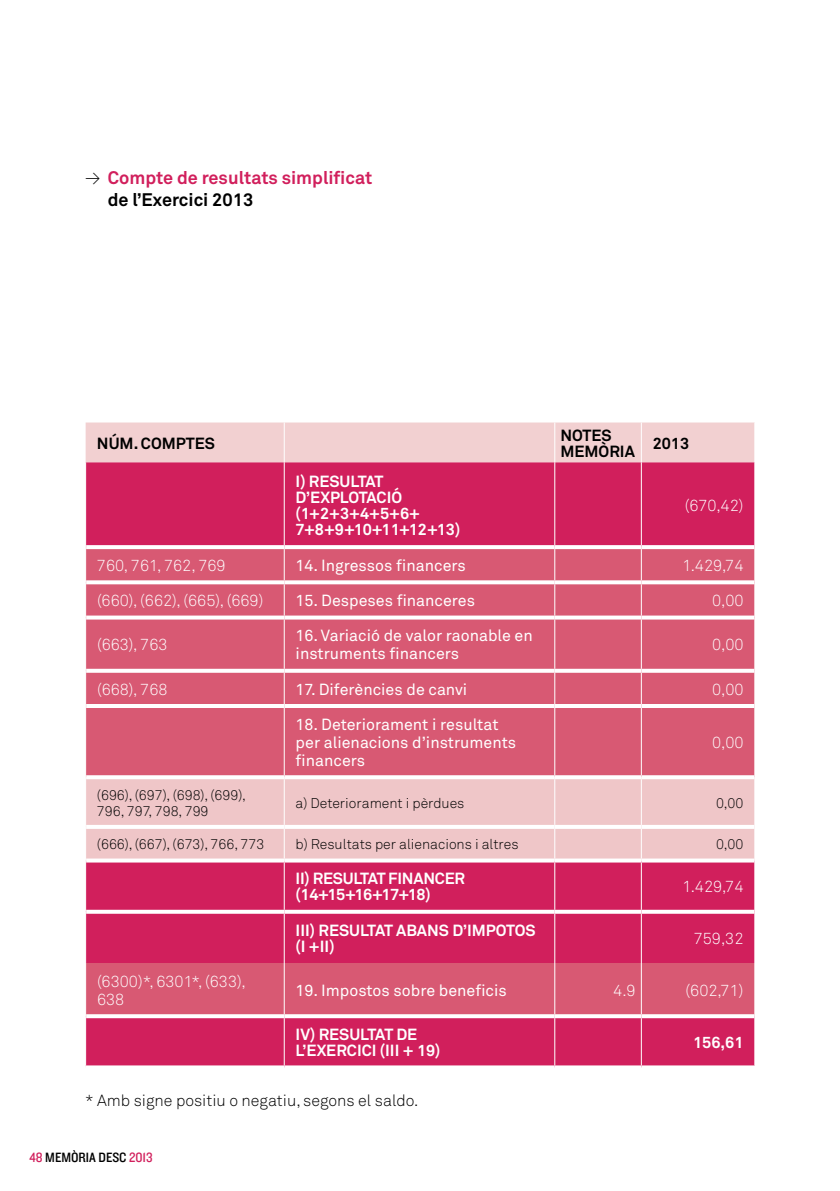
<style>
.page{position:relative;width:840px;height:1191px;background:#fff}
.page>*{position:absolute;margin:0;border:0;box-sizing:border-box;transform-origin:0 0}
.t1{font:700 18px/21.6px "Akkurat Pro";color:#d11f5c}
.t2{font:16px/18px "Akkurat Pro";color:#fff}
.t3{font:700 16px/16px "Akkurat Pro";color:#fff}
.t4{font:16px/18px "Akkurat Light Pro";color:#fff}
.t5{font:16px "Akkurat Light Pro";color:#000}
.t6{font:700 16px/16px "Akkurat Pro";color:#000}
.t7{font:14px/16px "Akkurat Light Pro";color:#000}
.t8{font:14px "Knockout HTF30 Junior Welterwt";color:#000}
.s1{font-family:"Akkurat Light Pro";font-weight:400;color:#000}
.s2{color:#000}
.s3{color:#d11f5c}
</style>
<div class="page">
<div style="left:86px;top:422px;width:668px;height:40px;background:#f2d0d1"></div>
<div style="left:86px;top:462px;width:668px;height:603px;background:#d11f5c"></div>
<svg style="left:86px;top:549px;width:668px;height:465px;background:#d64b6e"></svg>
<div style="left:86px;top:779px;width:668px;height:79px;background:#efc6c8"></div>
<hr style="left:283px;top:422px;width:1px;height:40px;background:#fff">
<hr style="left:554px;top:422px;width:1px;height:40px;background:#fff">
<hr style="left:640px;top:422px;width:1px;height:40px;background:#fff">
<hr style="left:283px;top:462px;width:1px;height:83px;background:#fff">
<hr style="left:554px;top:462px;width:1px;height:83px;background:#fff">
<hr style="left:640px;top:462px;width:1px;height:83px;background:#fff">
<hr style="left:283px;top:549px;width:1px;height:31px;background:#fff">
<hr style="left:554px;top:549px;width:1px;height:31px;background:#fff">
<hr style="left:640px;top:549px;width:1px;height:31px;background:#fff">
<hr style="left:283px;top:584px;width:1px;height:31px;background:#fff">
<hr style="left:554px;top:584px;width:1px;height:31px;background:#fff">
<hr style="left:640px;top:584px;width:1px;height:31px;background:#fff">
<hr style="left:283px;top:619px;width:1px;height:50px;background:#fff">
<hr style="left:554px;top:619px;width:1px;height:50px;background:#fff">
<hr style="left:640px;top:619px;width:1px;height:50px;background:#fff">
<hr style="left:283px;top:673px;width:1px;height:31px;background:#fff">
<hr style="left:554px;top:673px;width:1px;height:31px;background:#fff">
<hr style="left:640px;top:673px;width:1px;height:31px;background:#fff">
<hr style="left:283px;top:708px;width:1px;height:67px;background:#fff">
<hr style="left:554px;top:708px;width:1px;height:67px;background:#fff">
<hr style="left:640px;top:708px;width:1px;height:67px;background:#fff">
<hr style="left:283px;top:779px;width:1px;height:46px;background:#fff">
<hr style="left:554px;top:779px;width:1px;height:46px;background:#fff">
<hr style="left:640px;top:779px;width:1px;height:46px;background:#fff">
<svg style="left:283px;top:829px;width:1px;height:29px"></svg>
<svg style="left:554px;top:829px;width:1px;height:29px"></svg>
<svg style="left:640px;top:829px;width:1px;height:29px"></svg>
<hr style="left:283px;top:862px;width:1px;height:47px;background:#fff">
<hr style="left:554px;top:862px;width:1px;height:47px;background:#fff">
<hr style="left:640px;top:862px;width:1px;height:47px;background:#fff">
<hr style="left:283px;top:913px;width:1px;height:50px;background:#fff">
<hr style="left:554px;top:913px;width:1px;height:50px;background:#fff">
<hr style="left:640px;top:913px;width:1px;height:50px;background:#fff">
<hr style="left:283px;top:963px;width:1px;height:51px;background:#fff">
<hr style="left:554px;top:963px;width:1px;height:51px;background:#fff">
<hr style="left:640px;top:963px;width:1px;height:51px;background:#fff">
<hr style="left:283px;top:1018px;width:1px;height:47px;background:#fff">
<hr style="left:554px;top:1018px;width:1px;height:47px;background:#fff">
<hr style="left:640px;top:1018px;width:1px;height:47px;background:#fff">
<svg style="left:86px;top:545px;width:198px;height:4px"></svg>
<svg style="left:284px;top:545px;width:270px;height:4px"></svg>
<svg style="left:554px;top:545px;width:87px;height:4px"></svg>
<svg style="left:641px;top:545px;width:113px;height:4px"></svg>
<svg style="left:86px;top:580px;width:198px;height:4px"></svg>
<svg style="left:284px;top:580px;width:270px;height:4px"></svg>
<svg style="left:554px;top:580px;width:87px;height:4px"></svg>
<svg style="left:641px;top:580px;width:113px;height:4px"></svg>
<svg style="left:86px;top:615px;width:198px;height:4px"></svg>
<svg style="left:284px;top:615px;width:270px;height:4px"></svg>
<svg style="left:554px;top:615px;width:87px;height:4px"></svg>
<svg style="left:641px;top:615px;width:113px;height:4px"></svg>
<svg style="left:86px;top:669px;width:198px;height:4px"></svg>
<svg style="left:284px;top:669px;width:270px;height:4px"></svg>
<svg style="left:554px;top:669px;width:87px;height:4px"></svg>
<svg style="left:641px;top:669px;width:113px;height:4px"></svg>
<hr style="left:86px;top:704px;width:198px;height:4px;background:#fff">
<hr style="left:284px;top:704px;width:270px;height:4px;background:#fff">
<hr style="left:554px;top:704px;width:87px;height:4px;background:#fff">
<hr style="left:641px;top:704px;width:113px;height:4px;background:#fff">
<svg style="left:86px;top:775px;width:198px;height:4px"></svg>
<svg style="left:284px;top:775px;width:270px;height:4px"></svg>
<svg style="left:554px;top:775px;width:87px;height:4px"></svg>
<svg style="left:641px;top:775px;width:113px;height:4px"></svg>
<hr style="left:86px;top:825px;width:198px;height:4px;background:#fff">
<hr style="left:284px;top:825px;width:270px;height:4px;background:#fff">
<hr style="left:554px;top:825px;width:87px;height:4px;background:#fff">
<hr style="left:641px;top:825px;width:113px;height:4px;background:#fff">
<svg style="left:86px;top:858px;width:198px;height:4px"></svg>
<svg style="left:284px;top:858px;width:270px;height:4px"></svg>
<svg style="left:554px;top:858px;width:87px;height:4px"></svg>
<svg style="left:641px;top:858px;width:113px;height:4px"></svg>
<svg style="left:86px;top:909px;width:198px;height:4px"></svg>
<svg style="left:284px;top:909px;width:270px;height:4px"></svg>
<svg style="left:554px;top:909px;width:87px;height:4px"></svg>
<svg style="left:641px;top:909px;width:113px;height:4px"></svg>
<svg style="left:86px;top:1014px;width:198px;height:4px"></svg>
<svg style="left:284px;top:1014px;width:270px;height:4px"></svg>
<svg style="left:554px;top:1014px;width:87px;height:4px"></svg>
<svg style="left:641px;top:1014px;width:113px;height:4px"></svg>
<svg style="left:85px;top:1065px;width:199px;height:2px"></svg>
<svg style="left:284px;top:1065px;width:270px;height:3px"></svg>
<svg style="left:554px;top:1065px;width:87px;height:3px"></svg>
<svg style="left:641px;top:1065px;width:114px;height:3px"></svg>
<p class="t1" style="left:108px;top:167px;width:266px;text-indent:-23px"><span class="s1">→</span> Compte de resultats simplificat <span class="s2">de l’Exercici 2013</span></p>
<p class="t6" style="left:97px;top:435px;width:119px">NÚM. COMPTES</p>
<p class="t6" style="left:560px;top:427px;width:76px">NOTES<br>MEMÒRIA</p>
<p class="t6" style="left:652px;top:435px;width:38px">2013</p>
<p class="t3" style="left:295px;top:473px;width:166px">I) RESULTAT<br>D’EXPLOTACIÓ (1+2+3+4+5+6+<br>7+8+9+10+11+12+13)</p>
<p class="t4" style="left:684px;top:497px;width:60px">(670,42)</p>
<p class="t4" style="left:97px;top:556px;width:130px">760, 761, 762, 769</p>
<p class="t2" style="left:295px;top:557px;width:172px">14. Ingressos financers</p>
<p class="t4" style="left:682px;top:556px;width:62px">1.429,74</p>
<p class="t4" style="left:97px;top:592px;width:168px">(660), (662), (665), (669)</p>
<p class="t2" style="left:295px;top:592px;width:181px">15. Despeses financeres</p>
<p class="t4" style="left:711px;top:592px;width:33px">0,00</p>
<p class="t4" style="left:97px;top:636px;width:72px">(663), 763</p>
<p class="t2" style="left:295px;top:627px;width:238px">16. Variació de valor raonable en instruments financers</p>
<p class="t4" style="left:711px;top:636px;width:33px">0,00</p>
<p class="t4" style="left:97px;top:680px;width:72px">(668), 768</p>
<p class="t2" style="left:295px;top:680px;width:173px">17. Diferències de canvi</p>
<p class="t4" style="left:711px;top:680px;width:33px">0,00</p>
<p class="t2" style="left:295px;top:715px;width:222px">18. Deteriorament i resultat per alienacions d’instruments financers</p>
<p class="t4" style="left:711px;top:733px;width:33px">0,00</p>
<p class="t7" style="left:97px;top:787px;width:150px">(696), (697), (698), (699),<br>796, 797, 798, 799</p>
<p class="t7" style="left:295px;top:795px;width:170px">a) Deteriorament i pèrdues</p>
<p class="t7" style="left:715px;top:795px;width:29px">0,00</p>
<p class="t7" style="left:97px;top:836px;width:169px">(666), (667), (673), 766, 773</p>
<p class="t7" style="left:295px;top:836px;width:224px">b) Resultats per alienacions i altres</p>
<p class="t7" style="left:715px;top:836px;width:29px">0,00</p>
<p class="t3" style="left:295px;top:871px;width:171px">II) RESULTAT FINANCER (14+15+16+17+18)</p>
<p class="t4" style="left:682px;top:878px;width:62px">1.429,74</p>
<p class="t3" style="left:295px;top:922px;width:241px">III) RESULTAT ABANS D’IMPOTOS (I +II)</p>
<p class="t4" style="left:693px;top:929px;width:51px">759,32</p>
<p class="t4" style="left:97px;top:972px;width:150px">(6300)*, 6301*, (633),<br>638</p>
<p class="t2" style="left:295px;top:981px;width:212px">19. Impostos sobre beneficis</p>
<p class="t4" style="left:613px;top:981px;width:24px">4.9</p>
<p class="t4" style="left:685px;top:981px;width:59px">(602,71)</p>
<p class="t3" style="left:295px;top:1026px;width:146px">IV) RESULTAT DE<br>L’EXERCICI (III + 19)</p>
<p class="t3" style="left:692px;top:1034px;width:52px">156,61</p>
<p class="t5" style="left:85px;top:1090px;width:334px">* Amb signe positiu o negatiu, segons el saldo.</p>
<p class="t8" style="left:30px;top:1150px;width:124px"><span class="s3">48</span> MEMÒRIA DESC <span class="s3">2013</span></p>
</div>
